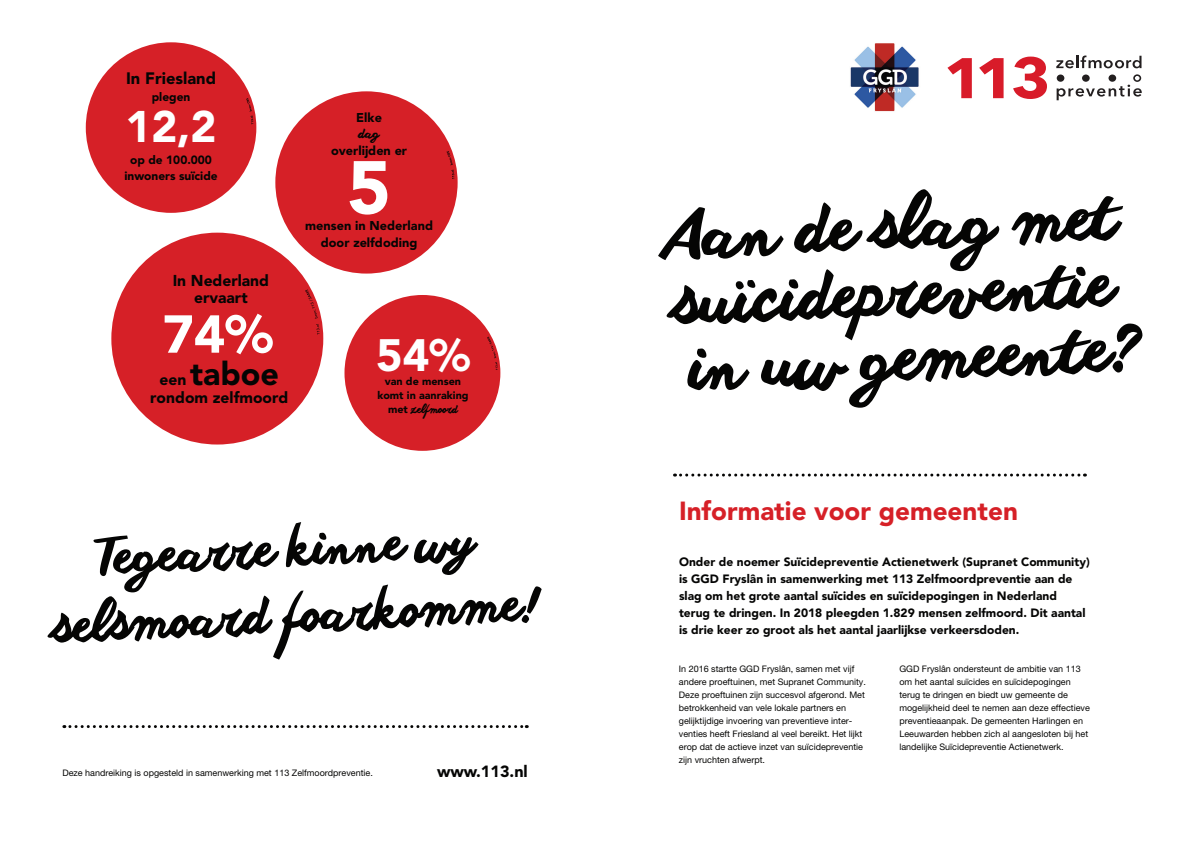
<style>
.page{position:relative;width:1191px;height:842px;background:#fff}
.page>*{position:absolute;margin:0;border:0;box-sizing:border-box;transform-origin:0 0}
.t1{font:900 74.3px "Avenir LT Std";color:#fff}
.t2{font:64.1px/66.1px "Anothershabby";color:#050504}
.t3{font:900 52.8px "Avenir LT Std";color:#fff}
.t4{font:49px/66.7px "Anothershabby";color:#050504;text-align:center}
.t5{font:900 45px "Avenir LT Std";color:#fff}
.t6{font:900 43.9px "Avenir LT Std";color:#fff}
.t7{font:900 32.3px "Avenir LT Std";color:#050504}
.t8{font:900 26px "Avenir LT Std";color:#d62027}
.t9{font:900 16.5px "Avenir LT Std";color:#050504}
.t10{font:900 16.1px "Avenir LT Std";color:#050504}
.t11{font:900 15.6px/16.6px "Avenir LT Std";color:#050504;text-align:center}
.t12{font:900 12.7px "Avenir LT Std";color:#050504}
.t13{font:12.7px "Anothershabby";color:#050504}
.t14{font:900 12px/17px "Avenir LT Std";color:#050504}
.t15{font:900 11.9px/16.5px "Avenir LT Std";color:#050504;text-align:center}
.t16{font:900 10.8px/13.7px "Avenir LT Std";color:#050504;text-align:center}
.t17{font:10.8px "Anothershabby";letter-spacing:-.03em;color:#050504}
.t18{font:9px/13px "Helvetica Neue LT Std";color:#050504}
.s1{font-size:15.6px}
.s2{font-family:"Avenir LT Std";font-weight:900}
</style>
<div class="page">
<div style="left:111px;top:233px;width:212px;height:211px;background:#d62027;border-radius:50%"></div>
<svg style="left:305px;top:289px;width:14px;height:46px"></svg>
<div style="left:275px;top:91px;width:182px;height:183px;background:#d62027;border-radius:50%"></div>
<svg style="left:447px;top:151px;width:7px;height:28px"></svg>
<div style="left:86px;top:42px;width:170px;height:171px;background:#d62027;border-radius:50%"></div>
<svg style="left:246px;top:98px;width:7px;height:26px"></svg>
<div style="left:344px;top:295px;width:156px;height:156px;background:#d62027;border-radius:50%"></div>
<svg style="left:487px;top:336px;width:11px;height:34px"></svg>
<svg style="left:64px;top:725px;width:463px;height:3px"></svg>
<svg style="left:674px;top:474px;width:411px;height:3px"></svg>
<svg style="left:1013px;top:57px;width:34px;height:42px"></svg>
<svg style="left:979px;top:58px;width:24px;height:40px"></svg>
<svg style="left:947px;top:58px;width:24px;height:40px"></svg>
<svg style="left:1056px;top:56px;width:85px;height:12px"></svg>
<svg style="left:1056px;top:74px;width:85px;height:26px"></svg>
<img style="left:850px;top:43px;width:69px;height:69px">
<h3 class="t9" style="left:126px;top:68px;width:91px">In Friesland</h3>
<h3 class="t15" style="left:152px;top:89px;width:40px">plegen</h3>
<h3 class="t6" style="left:126px;top:100px;width:92px">12,2</h3>
<h3 class="t15" style="left:124px;top:151px;width:95px">op de 100.000 inwoners suïcide</h3>
<h3 class="t11" style="left:173px;top:273px;width:98px">In Nederland ervaart</h3>
<h3 class="t3" style="left:163px;top:302px;width:112px">74%</h3>
<h3 class="t7" style="left:159px;top:354px;width:121px"><span class="s1">een</span> taboe</h3>
<h3 class="t11" style="left:150px;top:389px;width:140px">rondom zelfmoord</h3>
<h3 class="t12" style="left:356px;top:110px;width:27px">Elke</h3>
<h3 class="t13" style="left:358px;top:127px;width:23px">dag</h3>
<h3 class="t12" style="left:331px;top:143px;width:78px">overlijden er</h3>
<h1 class="t1" style="left:347px;top:143px;width:45px">5</h1>
<h3 class="t12" style="left:321px;top:235px;width:98px">door zelfdoding</h3>
<h3 class="t12" style="left:305px;top:218px;width:129px">mensen in Nederland</h3>
<h3 class="t5" style="left:376px;top:328px;width:96px">54%</h3>
<p class="t16" style="left:377px;top:375px;width:93px">van de mensen komt in aanraking</p>
<p class="t17" style="left:388px;top:403px;width:71px"><span class="s2">met</span> zelfmoord</p>
<h3 class="t4" style="left:47px;top:528px;width:490px;rotate:-3deg">Tegearre kinne wy selsmoard foarkomme!</h3>
<p class="t18" style="left:62px;top:766px;width:312px">Deze handreiking is opgesteld in samenwerking met 113 Zelfmoordpreventie.</p>
<h3 class="t10" style="left:437px;top:761px;width:92px">www.113.nl</h3>
<h2 class="t2" style="left:662px;top:206px;width:471px;rotate:-3deg">Aan de slag met suïcidepreventie in uw gemeente?</h2>
<h3 class="t8" style="left:679px;top:496px;width:340px">Informatie voor gemeenten</h3>
<p class="t14" style="left:679px;top:553px;width:412px">Onder de noemer Suïcidepreventie Actienetwerk (Supranet Community) is GGD Fryslân in samenwerking met 113 Zelfmoordpreventie aan de slag om het grote aantal suïcides en suïcidepogingen in Nederland terug te dringen. In 2018 pleegden 1.829 mensen zelfmoord. Dit aantal is drie keer zo groot als het aantal jaarlijkse verkeersdoden.</p>
<p class="t18" style="left:679px;top:662px;width:188px">In 2016 startte GGD Fryslân, samen met vijf andere proeftuinen, met Supranet Community.<br>Deze proeftuinen zijn succesvol afgerond. Met betrokkenheid van vele lokale partners en gelijktijdige invoering van preventieve inter&shy;venties heeft Friesland al veel bereikt. Het lijkt erop dat de actieve inzet van suïcidepreventie zijn vruchten afwerpt.</p>
<p class="t18" style="left:899px;top:662px;width:192px">GGD Fryslân ondersteunt de ambitie van 113 om het aantal suïcides en suïcidepogingen terug te dringen en biedt uw gemeente de mogelijkheid deel te nemen aan deze effectieve preventieaanpak. De gemeenten Harlingen en Leeuwarden hebben zich al aangesloten bij het landelijke Suïcidepreventie Actienetwerk.</p>
</div>
